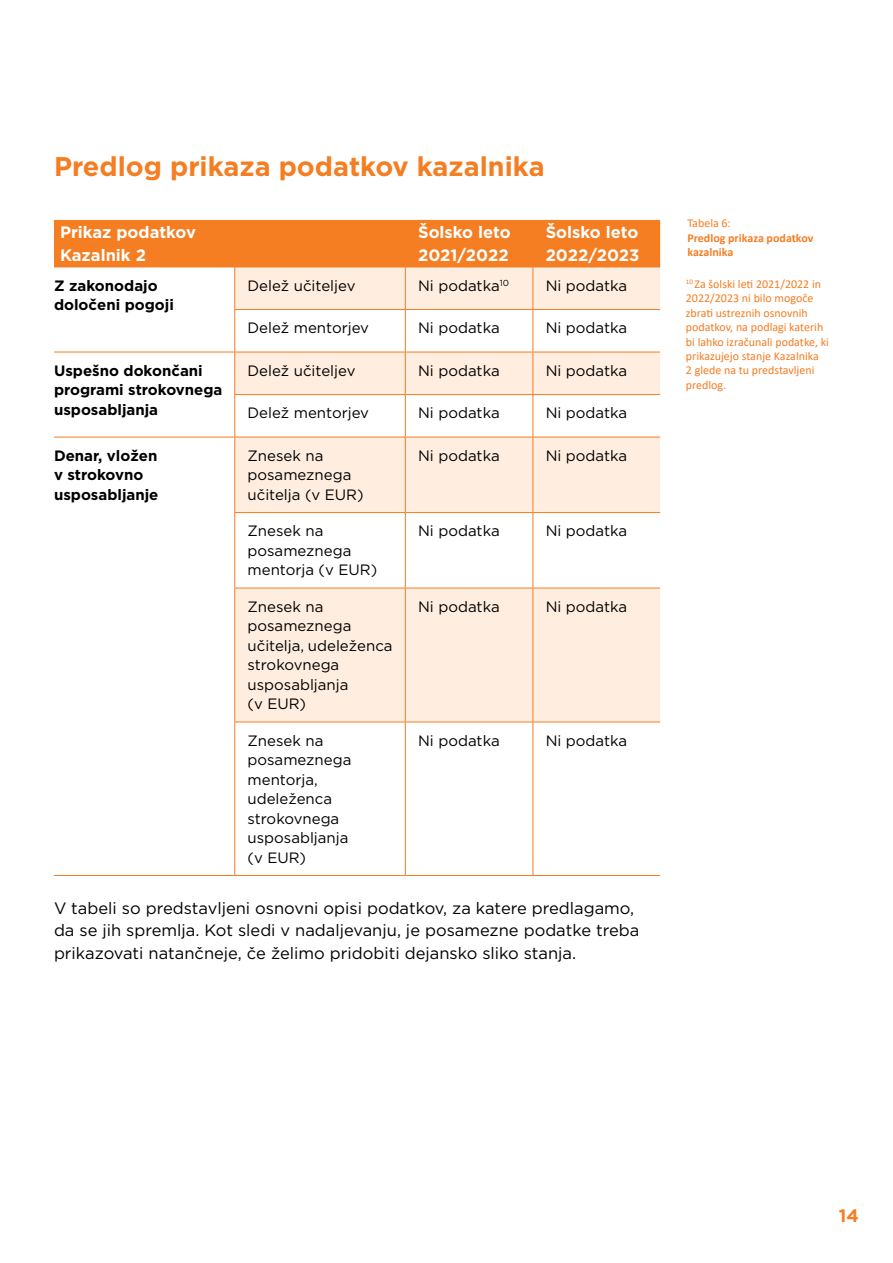
<style>
.page{position:relative;width:893px;height:1263px;background:#fff}
.page>*{position:absolute;margin:0;border:0;box-sizing:border-box;transform-origin:0 0}
.t1{font:700 27px "Gotham OT";color:#f57d22}
.t2{font:700 18px "Gotham OT";color:#f57d22}
.t3{font:16.5px/22.5px "Gotham OT";color:#000}
.t4{font:700 16.5px/22.5px "Gotham OT";color:#fff}
.t5{font:15px/19.5px "Gotham OT";color:#000}
.t6{font:700 15px/19.5px "Gotham OT";color:#000}
.t7{font:12px/14.4px "Calibri";color:#f57d22}
.t8{font:700 12px/14.4px "Calibri";color:#f57d22}
</style>
<div class="page">
<div style="left:54px;top:221px;width:606px;height:46px;background:#f57d22"></div>
<svg style="left:235px;top:268px;width:425px;height:454px;fill:#ffeee0"></svg>
<hr style="left:405px;top:267px;width:1px;height:42px;background:#f57d22">
<hr style="left:533px;top:267px;width:1px;height:42px;background:#f57d22">
<hr style="left:405px;top:310px;width:1px;height:42px;background:#f57d22">
<hr style="left:533px;top:310px;width:1px;height:42px;background:#f57d22">
<hr style="left:405px;top:352px;width:1px;height:42px;background:#f57d22">
<hr style="left:533px;top:352px;width:1px;height:42px;background:#f57d22">
<hr style="left:405px;top:395px;width:1px;height:42px;background:#f57d22">
<hr style="left:533px;top:395px;width:1px;height:42px;background:#f57d22">
<hr style="left:405px;top:437px;width:1px;height:75px;background:#f57d22">
<hr style="left:533px;top:437px;width:1px;height:75px;background:#f57d22">
<hr style="left:405px;top:513px;width:1px;height:75px;background:#f57d22">
<hr style="left:533px;top:513px;width:1px;height:75px;background:#f57d22">
<hr style="left:405px;top:588px;width:1px;height:134px;background:#f57d22">
<hr style="left:533px;top:588px;width:1px;height:134px;background:#f57d22">
<hr style="left:405px;top:722px;width:1px;height:153px;background:#f57d22">
<hr style="left:533px;top:722px;width:1px;height:153px;background:#f57d22">
<hr style="left:54px;top:220px;width:181px;height:1px;background:#f57d22">
<hr style="left:235px;top:220px;width:170px;height:1px;background:#f57d22">
<hr style="left:405px;top:220px;width:128px;height:1px;background:#f57d22">
<hr style="left:533px;top:220px;width:127px;height:1px;background:#f57d22">
<hr style="left:235px;top:267px;width:170px;height:1px;background:#f57d22">
<hr style="left:405px;top:267px;width:128px;height:1px;background:#f57d22">
<hr style="left:533px;top:267px;width:127px;height:1px;background:#f57d22">
<hr style="left:234px;top:309px;width:171px;height:1px;background:#f57d22">
<hr style="left:405px;top:309px;width:128px;height:1px;background:#f57d22">
<hr style="left:533px;top:309px;width:127px;height:1px;background:#f57d22">
<hr style="left:54px;top:352px;width:181px;height:1px;background:#f57d22">
<hr style="left:235px;top:352px;width:170px;height:1px;background:#f57d22">
<hr style="left:405px;top:352px;width:128px;height:1px;background:#f57d22">
<hr style="left:533px;top:352px;width:127px;height:1px;background:#f57d22">
<hr style="left:234px;top:394px;width:171px;height:1px;background:#f57d22">
<hr style="left:405px;top:394px;width:128px;height:1px;background:#f57d22">
<hr style="left:533px;top:394px;width:127px;height:1px;background:#f57d22">
<hr style="left:54px;top:437px;width:181px;height:1px;background:#f57d22">
<hr style="left:54px;top:267px;width:181px;height:1px;background:#f57d22">
<hr style="left:234px;top:267px;width:1px;height:42px;background:#f57d22">
<hr style="left:234px;top:310px;width:1px;height:42px;background:#f57d22">
<hr style="left:234px;top:352px;width:1px;height:42px;background:#f57d22">
<hr style="left:234px;top:395px;width:1px;height:42px;background:#f57d22">
<hr style="left:235px;top:437px;width:170px;height:1px;background:#f57d22">
<hr style="left:234px;top:437px;width:1px;height:75px;background:#f57d22">
<hr style="left:405px;top:437px;width:128px;height:1px;background:#f57d22">
<hr style="left:533px;top:437px;width:127px;height:1px;background:#f57d22">
<hr style="left:234px;top:588px;width:1px;height:134px;background:#f57d22">
<hr style="left:54px;top:875px;width:181px;height:1px;background:#f57d22">
<hr style="left:234px;top:512px;width:171px;height:1px;background:#f57d22">
<hr style="left:234px;top:513px;width:1px;height:75px;background:#f57d22">
<hr style="left:405px;top:512px;width:128px;height:1px;background:#f57d22">
<hr style="left:533px;top:512px;width:127px;height:1px;background:#f57d22">
<hr style="left:234px;top:588px;width:171px;height:1px;background:#f57d22">
<hr style="left:405px;top:588px;width:128px;height:1px;background:#f57d22">
<hr style="left:533px;top:588px;width:127px;height:1px;background:#f57d22">
<hr style="left:234px;top:722px;width:171px;height:1px;background:#f57d22">
<hr style="left:234px;top:722px;width:1px;height:153px;background:#f57d22">
<hr style="left:405px;top:722px;width:128px;height:1px;background:#f57d22">
<hr style="left:533px;top:722px;width:127px;height:1px;background:#f57d22">
<hr style="left:235px;top:875px;width:170px;height:1px;background:#f57d22">
<hr style="left:405px;top:875px;width:128px;height:1px;background:#f57d22">
<hr style="left:533px;top:875px;width:127px;height:1px;background:#f57d22">
<h1 class="t1" style="left:54px;top:151px;width:492px">Predlog prikaza podatkov kazalnika</h1>
<p class="t4" style="left:60px;top:221px;width:137px">Prikaz podatkov<br>Kazalnik 2</p>
<p class="t4" style="left:418px;top:221px;width:94px">Šolsko leto<br>2021/2022</p>
<p class="t4" style="left:546px;top:221px;width:95px">Šolsko leto<br>2022/2023</p>
<p class="t6" style="left:54px;top:275px;width:121px">Z zakonodajo določeni pogoji</p>
<p class="t5" style="left:248px;top:275px;width:109px">Delež učiteljev</p>
<p class="t5" style="left:418px;top:275px;width:93px">Ni podatka<sup>10</sup></p>
<p class="t5" style="left:546px;top:275px;width:83px">Ni podatka</p>
<p class="t5" style="left:248px;top:318px;width:123px">Delež mentorjev</p>
<p class="t5" style="left:418px;top:318px;width:83px">Ni podatka</p>
<p class="t5" style="left:546px;top:318px;width:83px">Ni podatka</p>
<p class="t6" style="left:54px;top:360px;width:170px">Uspešno dokončani programi strokovnega usposabljanja</p>
<p class="t5" style="left:248px;top:360px;width:109px">Delež učiteljev</p>
<p class="t5" style="left:418px;top:360px;width:83px">Ni podatka</p>
<p class="t5" style="left:546px;top:360px;width:83px">Ni podatka</p>
<p class="t5" style="left:248px;top:403px;width:123px">Delež mentorjev</p>
<p class="t5" style="left:418px;top:403px;width:83px">Ni podatka</p>
<p class="t5" style="left:546px;top:403px;width:83px">Ni podatka</p>
<p class="t6" style="left:54px;top:445px;width:106px">Denar, vložen v strokovno usposabljanje</p>
<p class="t5" style="left:248px;top:445px;width:118px">Znesek na posameznega učitelja (v EUR)</p>
<p class="t5" style="left:418px;top:445px;width:83px">Ni podatka</p>
<p class="t5" style="left:546px;top:445px;width:83px">Ni podatka</p>
<p class="t5" style="left:248px;top:521px;width:131px">Znesek na posameznega mentorja (v EUR)</p>
<p class="t5" style="left:418px;top:521px;width:83px">Ni podatka</p>
<p class="t5" style="left:546px;top:521px;width:83px">Ni podatka</p>
<p class="t5" style="left:248px;top:596px;width:147px">Znesek na posameznega učitelja, udeleženca strokovnega usposabljanja<br>(v EUR)</p>
<p class="t5" style="left:418px;top:596px;width:83px">Ni podatka</p>
<p class="t5" style="left:546px;top:596px;width:83px">Ni podatka</p>
<p class="t5" style="left:248px;top:730px;width:105px">Znesek na posameznega mentorja, udeleženca strokovnega usposabljanja (v EUR)</p>
<p class="t5" style="left:418px;top:730px;width:83px">Ni podatka</p>
<p class="t5" style="left:546px;top:730px;width:83px">Ni podatka</p>
<p class="t3" style="left:54px;top:896px;width:587px">V tabeli so predstavljeni osnovni opisi podatkov, za katere predlagamo, da se jih spremlja. Kot sledi v nadaljevanju, je posamezne podatke treba prikazovati natančneje, če želimo pridobiti dejansko sliko stanja.</p>
<p class="t7" style="left:687px;top:216px;width:45px">Tabela 6:</p>
<p class="t8" style="left:687px;top:230px;width:128px">Predlog prikaza podatkov kazalnika</p>
<p class="t7" style="left:686px;top:276px;width:145px"><sup>10</sup> Za šolski leti 2021/2022 in<br>2022/2023 ni bilo mogoče zbrati ustreznih osnovnih podatkov, na podlagi katerih bi lahko izračunali podatke, ki prikazujejo stanje Kazalnika<br>2 glede na tu predstavljeni predlog.</p>
<p class="t2" style="left:839px;top:1205px;width:21px">14</p>
</div>
